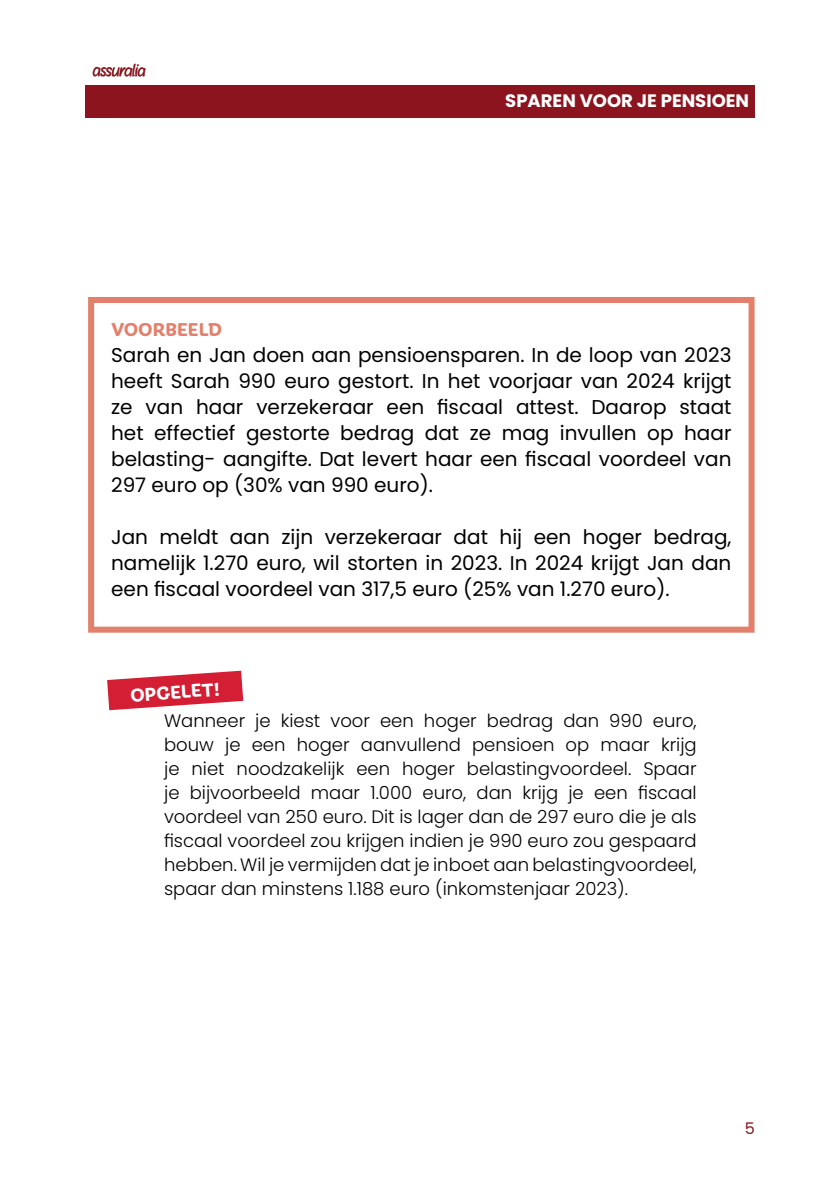
<style>
.page{position:relative;width:840px;height:1191px;background:#fff}
.page>*{position:absolute;margin:0;border:0;box-sizing:border-box;transform-origin:0 0}
.t1{font:20px/26px "Poppins";color:#000;text-align:justify}
.t2{font:700 20px "Iskra";color:#e2806c}
.t3{font:700 20px "Iskra";color:#fff}
.t4{font:300 18px/24px "Poppins";color:#000;text-align:justify}
.t5{font:700 18px "Poppins";color:#fff}
.t6{font:16px "Poppins";color:#8b141f}
</style>
<div class="page">
<div style="left:85px;top:85px;width:669px;height:33px;background:#8b141f"></div>
<img style="left:92px;top:63px;width:54px;height:14px">
<div style="left:88px;top:297px;width:666px;height:335px;border:6px solid #e2806c"></div>
<svg style="left:107px;top:670px;width:136px;height:40px"></svg>
<p class="t5" style="left:505px;top:90px;width:245px">SPAREN VOOR JE PENSIOEN</p>
<p class="t2" style="left:111px;top:315px;width:113px">VOORBEELD</p>
<p class="t1" style="left:111px;top:342px;width:621px">Sarah en Jan doen aan pensioensparen. In de loop van 2023 heeft Sarah 990 euro gestort. In het voorjaar van 2024 krijgt ze van haar verzekeraar een fiscaal attest. Daarop staat het effectief gestorte bedrag dat ze mag invullen op haar belasting- aangifte. Dat levert haar een fiscaal voordeel van 297 euro op (30% van 990 euro).</p>
<p class="t1" style="left:111px;top:524px;width:621px">Jan meldt aan zijn verzekeraar dat hij een hoger bedrag, namelijk 1.270 euro, wil storten in 2023. In 2024 krijgt Jan dan een fiscaal voordeel van 317,5 euro (25% van 1.270 euro).</p>
<p class="t3" style="left:129px;top:680px;width:92px;rotate:-4deg">OPGELET!</p>
<p class="t4" style="left:164px;top:709px;width:534px">Wanneer je kiest voor een hoger bedrag dan 990 euro, bouw je een hoger aanvullend pensioen op maar krijg je niet noodzakelijk een hoger belastingvoordeel. Spaar je bijvoorbeeld maar 1.000 euro, dan krijg je een fiscaal voordeel van 250 euro. Dit is lager dan de 297 euro die je als fiscaal voordeel zou krijgen indien je 990 euro zou gespaard hebben. Wil je vermijden dat je inboet aan belastingvoordeel, spaar dan minstens 1.188 euro (inkomstenjaar 2023).</p>
<p class="t6" style="left:744px;top:1119px;width:12px">5</p>
</div>
